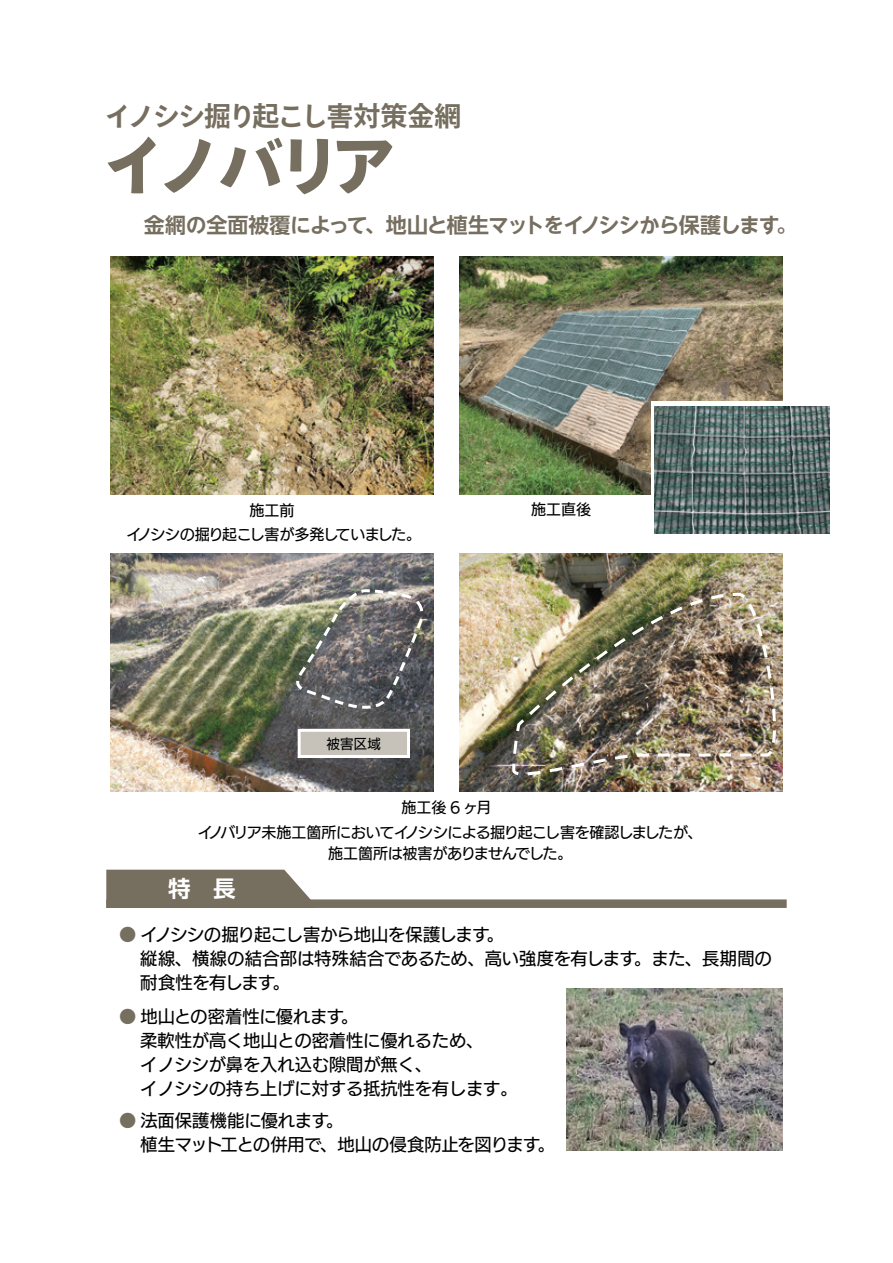
<style>
.page{position:relative;width:893px;height:1263px;background:#fff}
.page>*{position:absolute;margin:0;border:0;box-sizing:border-box;transform-origin:0 0}
.t1{font:800 64.5px "Ryo Gothic Plus N";letter-spacing:-.12em;color:#766e5f}
.t2{font:700 27px "Ryo Gothic Plus N";letter-spacing:-.06em;color:#766e5f}
.t3{font:700 22.5px "UD Shin Go NT Pro De";color:#fff}
.t4{font:700 21px "UD Shin Go NT Pro De";letter-spacing:-.045em;color:#766e5f}
.t5{font:17.25px/24px "UD Kakugo Large Pr 6 N M";letter-spacing:-.005em;color:#000}
.t6{font:15px/25.8px "UD Kakugo Large Pr 6 N M";letter-spacing:-.03em;color:#000;text-align:center}
.t7{font:13.5px "UD Kakugo Large Pr 6 N M";color:#000}
.s1{color:#766e5f}
</style>
<div class="page">
<img style="left:459px;top:256px;width:323px;height:239px">
<img style="left:459px;top:553px;width:323px;height:238px">
<img style="left:511px;top:591px;width:264px;height:186px">
<img style="left:111px;top:256px;width:323px;height:239px">
<img style="left:111px;top:553px;width:323px;height:238px">
<div style="left:299px;top:730px;width:109px;height:26px;background:#c6c2ba"></div>
<div style="left:298px;top:729px;width:112px;height:29px;border:3px solid #fff"></div>
<img style="left:295px;top:588px;width:130px;height:123px">
<img style="left:566px;top:989px;width:217px;height:161px">
<div style="left:651px;top:402px;width:182px;height:136px;background:#fff"></div>
<img style="left:655px;top:406px;width:174px;height:128px">
<div style="left:106px;top:899px;width:681px;height:9px;background:#766e5f"></div>
<svg style="left:106px;top:870px;width:212px;height:38px"></svg>
<h2 class="t2" style="left:105px;top:99px;width:358px">イノシシ掘り起こし害対策金網</h2>
<h1 class="t1" style="left:103px;top:123px;width:293px">イノバリア</h1>
<p class="t4" style="left:144px;top:207px;width:655px">金網の全面被覆によって、地山と植生マットをイノシシから保護します。</p>
<p class="t6" style="left:126px;top:498px;width:296px;line-height:24.6px">施工前<br>イノシシの掘り起こし害が多発していました。</p>
<p class="t7" style="left:327px;top:736px;width:56px">被害区域</p>
<p class="t6" style="left:531px;top:497px;width:61px">施工直後</p>
<p class="t6" style="left:198px;top:794px;width:506px">施工後 6 ヶ月<br>イノバリア未施工箇所においてイノシシによる掘り起こし害を確認しましたが、</p>
<p class="t6" style="left:328px;top:841px;width:246px">施工箇所は被害がありませんでした。</p>
<h3 class="t3" style="left:168px;top:870px;width:69px">特　長</h3>
<p class="t5" style="left:140px;top:923px;width:633px;text-indent:-21px"><span class="s1">●</span> イノシシの掘り起こし害から地山を保護します。<br>縦線、横線の結合部は特殊結合であるため、高い強度を有します。また、長期間の耐食性を有します。</p>
<p class="t5" style="left:140px;top:1005px;width:379px;text-indent:-21px"><span class="s1">●</span> 地山との密着性に優れます。<br>柔軟性が高く地山との密着性に優れるため、<br>イノシシが鼻を入れ込む隙間が無く、<br>イノシシの持ち上げに対する抵抗性を有します。</p>
<p class="t5" style="left:140px;top:1109px;width:416px;text-indent:-21px"><span class="s1">●</span> 法面保護機能に優れます。<br>植生マット工との併用で、地山の侵食防止を図ります。</p>
</div>
